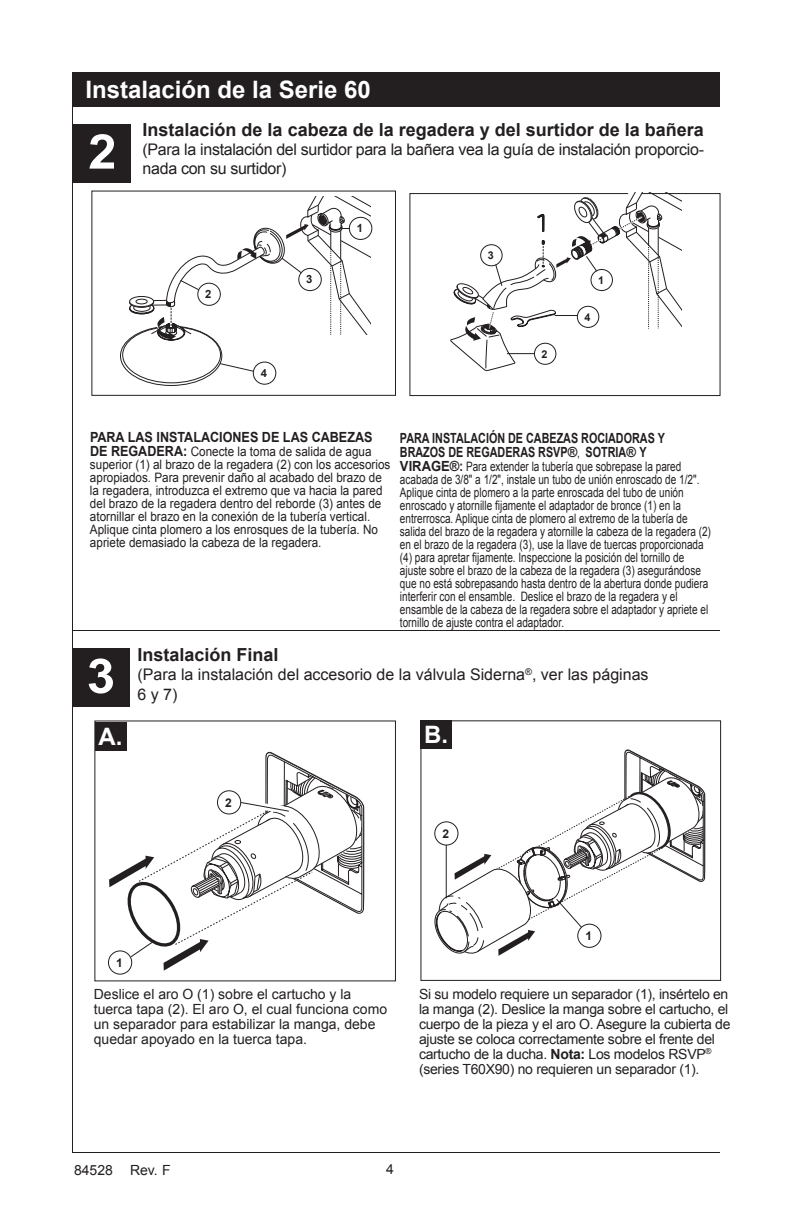
<style>
.page{position:relative;width:792px;height:1224px;background:#fff}
.page>*{position:absolute;margin:0;border:0;box-sizing:border-box;transform-origin:0 0}
.t1{font:700 48px "Arial";color:#fff;scale:1.06 1}
.t2{font:700 24px "Arial";color:#fff}
.t3{font:700 18px "Arial";color:#231f20}
.t4{font:16px/19.2px "Arial";letter-spacing:-.02em;color:#231f20}
.t5{font:16px/19.2px "Arial";color:#231f20}
.t6{font:14px/15px "Arial";letter-spacing:-.02em;color:#231f20}
.t7{font:14px/15px "Arial";color:#231f20}
.t8{font:700 14px/14px "Arial";color:#231f20;scale:.77 1}
.t9{font:700 14px "Arial";color:#231f20;scale:.9 1}
.t10{font:13px/13px "Arial";color:#231f20;scale:.77 1}
.t11{font:13px/13px "Arial";color:#231f20;scale:.9 1}
.t12{font:700 12px "Arial";color:#231f20}
.t13{font:700 11.2px "Arial";color:#231f20}
.t14{font:700 10.8px "Arial";color:#231f20}
.s1{font-weight:700;font-size:14px}
.s2{font-weight:400;font-size:13px}
.s3{font-weight:700}
</style>
<div class="page">
<div style="left:72px;top:72px;width:648px;height:36px;background:#231f20"></div>
<div style="left:74px;top:124px;width:57px;height:59px;background:#231f20"></div>
<hr style="left:72px;top:630px;width:648px;height:1px;background:#231f20">
<div style="left:91px;top:191px;width:305px;height:205px;border:1px solid #231f20"></div>
<div style="left:349px;top:217px;width:23px;height:23px;border:1px solid #231f20;border-radius:50%"></div>
<svg style="left:120px;top:196px;width:250px;height:190px"></svg>
<div style="left:409px;top:193px;width:311px;height:203px;border:1px solid #231f20"></div>
<svg style="left:450px;top:192px;width:231px;height:180px"></svg>
<div style="left:94px;top:720px;width:302px;height:261px;border:1px solid #231f20"></div>
<div style="left:95px;top:722px;width:31px;height:29px;background:#231f20"></div>
<div style="left:72px;top:648px;width:58px;height:59px;background:#231f20"></div>
<hr style="left:72px;top:72px;width:1px;height:1080px;background:#231f20">
<div style="left:108px;top:950px;width:24px;height:25px;border:1px solid #231f20;border-radius:50%"></div>
<svg style="left:109px;top:721px;width:286px;height:250px"></svg>
<svg style="left:434px;top:721px;width:287px;height:235px"></svg>
<hr style="left:446px;top:845px;width:1px;height:53px;background:#231f20">
<div style="left:420px;top:720px;width:32px;height:29px;background:#231f20"></div>
<hr style="left:72px;top:1152px;width:648px;height:1px;background:#231f20">
<h2 class="t2" style="left:85px;top:74px;width:287px">Instalación de la Serie 60</h2>
<h1 class="t1" style="left:88px;top:120px;width:28px">2</h1>
<h3 class="t3" style="left:143px;top:118px;width:563px">Instalación de la cabeza de la regadera y del surtidor de la bañera</h3>
<p class="t4" style="left:143px;top:140px;width:563px">(Para la instalación del surtidor para la bañera vea la guía de instalación proporcio&shy;nada con su surtidor)</p>
<p class="t13" style="left:205px;top:287px;width:8px">2</p>
<p class="t13" style="left:261px;top:366px;width:8px">4</p>
<p class="t13" style="left:306px;top:272px;width:8px">3</p>
<p class="t13" style="left:357px;top:221px;width:8px">1</p>
<p class="t14" style="left:488px;top:248px;width:7px">3</p>
<p class="t14" style="left:542px;top:347px;width:7px">2</p>
<p class="t14" style="left:598px;top:273px;width:7px">1</p>
<p class="t14" style="left:584px;top:310px;width:7px">4</p>
<p class="t9" style="left:90px;top:428px;width:315px">PARA LAS INSTALACIONES DE LAS CABEZAS</p>
<p class="t11" style="left:90px;top:445px;width:335px"><span class="s1">DE REGADERA:</span> Conecte la toma de salida de agua superior (1) al brazo de la regadera (2) con los accesorios apropiados. Para prevenir daño al acabado del brazo de la regadera, introduzca el extremo que va hacia la pared del brazo de la regadera dentro del reborde (3) antes de atornillar el brazo en la conexión de la tubería vertical.<br>Aplique cinta plomero a los enrosques de la tubería. No apriete demasiado la cabeza de la regadera.</p>
<p class="t8" style="left:400px;top:431px;width:346px">PARA INSTALACIÓN DE CABEZAS ROCIADORAS Y<br>BRAZOS DE REGADERAS RSVP®<span class="s2">,</span> SOTRIA® Y</p>
<p class="t10" style="left:400px;top:460px;width:405px"><span class="s1">VIRAGE®:</span> Para extender la tubería que sobrepase la pared acabada de 3/8" a 1/2", instale un tubo de unión enroscado de 1/2".<br>Aplique cinta de plomero a la parte enroscada del tubo de unión enroscado y atornille fijamente el adaptador de bronce (1) en la entrerrosca. Aplique cinta de plomero al extremo de la tubería de salida del brazo de la regadera y atornille la cabeza de la regadera (2) en el brazo de la regadera (3), use la llave de tuercas proporcionada (4) para apretar fijamente. Inspeccione la posición del tornillo de ajuste sobre el brazo de la cabeza de la regadera (3) asegurándose que no está sobrepasando hasta dentro de la abertura donde pudiera interferir con el ensamble. Deslice el brazo de la regadera y el ensamble de la cabeza de la regadera sobre el adaptador y apriete el tornillo de ajuste contra el adaptador.</p>
<h1 class="t1" style="left:87px;top:644px;width:28px">3</h1>
<h2 class="t2" style="left:99px;top:720px;width:25px">A.</h2>
<h3 class="t3" style="left:137px;top:643px;width:143px">Instalación Final</h3>
<p class="t5" style="left:137px;top:665px;width:513px">(Para la instalación del accesorio de la válvula Siderna<sup>®</sup>, ver las páginas<br>6 y 7)</p>
<h2 class="t2" style="left:424px;top:719px;width:25px">B.</h2>
<p class="t12" style="left:225px;top:794px;width:8px">2</p>
<p class="t12" style="left:442px;top:826px;width:8px">2</p>
<p class="t12" style="left:116px;top:955px;width:8px">1</p>
<p class="t12" style="left:585px;top:928px;width:8px">1</p>
<p class="t7" style="left:94px;top:986px;width:295px">Deslice el aro O (1) sobre el cartucho y la tuerca tapa (2). El aro O, el cual funciona como un separador para estabilizar la manga, debe quedar apoyado en la tuerca tapa.</p>
<p class="t6" style="left:419px;top:987px;width:313px">Si su modelo requiere un separador (1), insértelo en la manga (2). Deslice la manga sobre el cartucho, el cuerpo de la pieza y el aro O. Asegure la cubierta de ajuste se coloca correctamente sobre el frente del cartucho de la ducha. <span class="s3">Nota:</span> Los modelos RSVP<sup>® </sup>(series T60X90) no requieren un separador (1).</p>
<p class="t7" style="left:74px;top:1163px;width:98px">84528 Rev. F</p>
<p class="t6" style="left:386px;top:1162px;width:9px">4</p>
</div>
